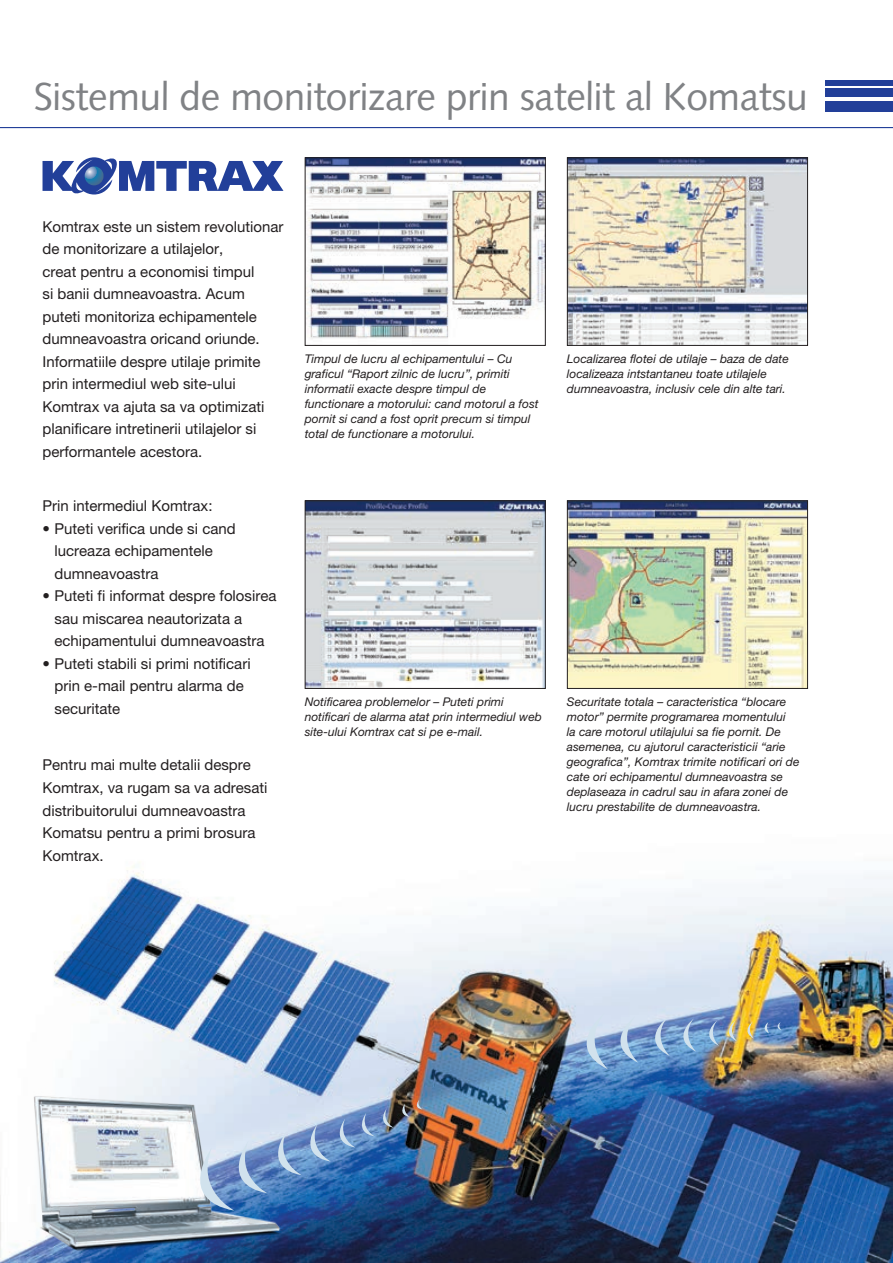
<style>
.page{position:relative;width:893px;height:1263px;background:#fff}
.page>*{position:absolute;margin:0;border:0;box-sizing:border-box;transform-origin:0 0}
.t1{font:39px "Syntax LTCE";letter-spacing:-.01em;color:#808285}
.t2{font:15px/22.5px "Helvetica Neue LT Pro";color:#231f20}
.t3{font:italic 12px/15px "Helvetica Neue LT Pro";color:#231f20}
</style>
<div class="page">
<hr style="left:0;top:127px;width:893px;height:1px;background:#223f99">
<div style="left:825px;top:101px;width:68px;height:10px;background:#223f99"></div>
<div style="left:825px;top:89px;width:68px;height:8px;background:#223f99"></div>
<div style="left:825px;top:80px;width:68px;height:5px;background:#223f99"></div>
<img style="left:0;top:866px;width:893px;height:397px">
<svg style="left:0;top:866px;width:14px;height:378px"></svg>
<img style="left:569px;top:502px;width:237px;height:185px">
<div style="left:567px;top:500px;width:241px;height:189px;border:1px solid #231f20"></div>
<img style="left:307px;top:502px;width:237px;height:185px">
<div style="left:305px;top:500px;width:241px;height:189px;border:1px solid #231f20"></div>
<img style="left:307px;top:159px;width:237px;height:180px">
<div style="left:305px;top:157px;width:241px;height:189px;border:1px solid #231f20"></div>
<img style="left:25px;top:1089px;width:263px;height:168px">
<img style="left:178px;top:1100px;width:245px;height:111px">
<svg style="left:43px;top:157px;width:240px;height:38px"></svg>
<img style="left:562px;top:1014px;width:219px;height:55px">
<img style="left:569px;top:159px;width:237px;height:185px">
<div style="left:567px;top:157px;width:241px;height:189px;border:1px solid #231f20"></div>
<h1 class="t1" style="left:33px;top:74px;width:776px">Sistemul de monitorizare prin satelit al Komatsu</h1>
<p class="t2" style="left:43px;top:215px;width:242px">Komtrax este un sistem revolutionar de monitorizare a utilajelor,<br>creat pentru a economisi timpul<br>si banii dumneavoastra. Acum puteti monitoriza echipamentele dumneavoastra oricand oriunde.<br>Informatiile despre utilaje primite prin intermediul web site-ului Komtrax va ajuta sa va optimizati planificare intretinerii utilajelor si performantele acestora.</p>
<p class="t2" style="left:43px;top:494px;width:172px">Prin intermediul Komtrax:</p>
<p class="t2" style="left:55px;top:517px;width:183px;text-indent:-12px">• Puteti verifica unde si cand lucreaza echipamentele dumneavoastra</p>
<p class="t2" style="left:55px;top:584px;width:223px;text-indent:-12px">• Puteti fi informat despre folosirea sau miscarea neautorizata a echipamentului dumneavoastra</p>
<p class="t2" style="left:55px;top:652px;width:198px;text-indent:-12px">• Puteti stabili si primi notificari prin e-mail pentru alarma de securitate</p>
<p class="t2" style="left:43px;top:753px;width:227px">Pentru mai multe detalii despre<br>Komtrax, va rugam sa va adresati distribuitorului dumneavoastra<br>Komatsu pentru a primi brosura<br>Komtrax.</p>
<p class="t3" style="left:305px;top:351px;width:235px">Timpul de lucru al echipamentului – Cu graficul “Raport zilnic de lucru”, primiti informatii exacte despre timpul de functionare a motorului: cand motorul a fost pornit si cand a fost oprit precum si timpul total de functionare a motorului.</p>
<p class="t3" style="left:567px;top:351px;width:223px">Localizarea flotei de utilaje – baza de date localizeaza intstantaneu toate utilajele dumneavoastra, inclusiv cele din alte tari.</p>
<p class="t3" style="left:305px;top:693px;width:239px">Notificarea problemelor – Puteti primi notificari de alarma atat prin intermediul web site-ului Komtrax cat si pe e-mail.</p>
<p class="t3" style="left:567px;top:693px;width:234px">Securitate totala – caracteristica “blocare motor” permite programarea momentului<br>la care motorul utilajului sa fie pornit. De asemenea, cu ajutorul caracteristicii “arie geografica”, Komtrax trimite notificari ori de cate ori echipamentul dumneavoastra se deplaseaza in cadrul sau in afara zonei de lucru prestabilite de dumneavoastra.</p>
</div>
